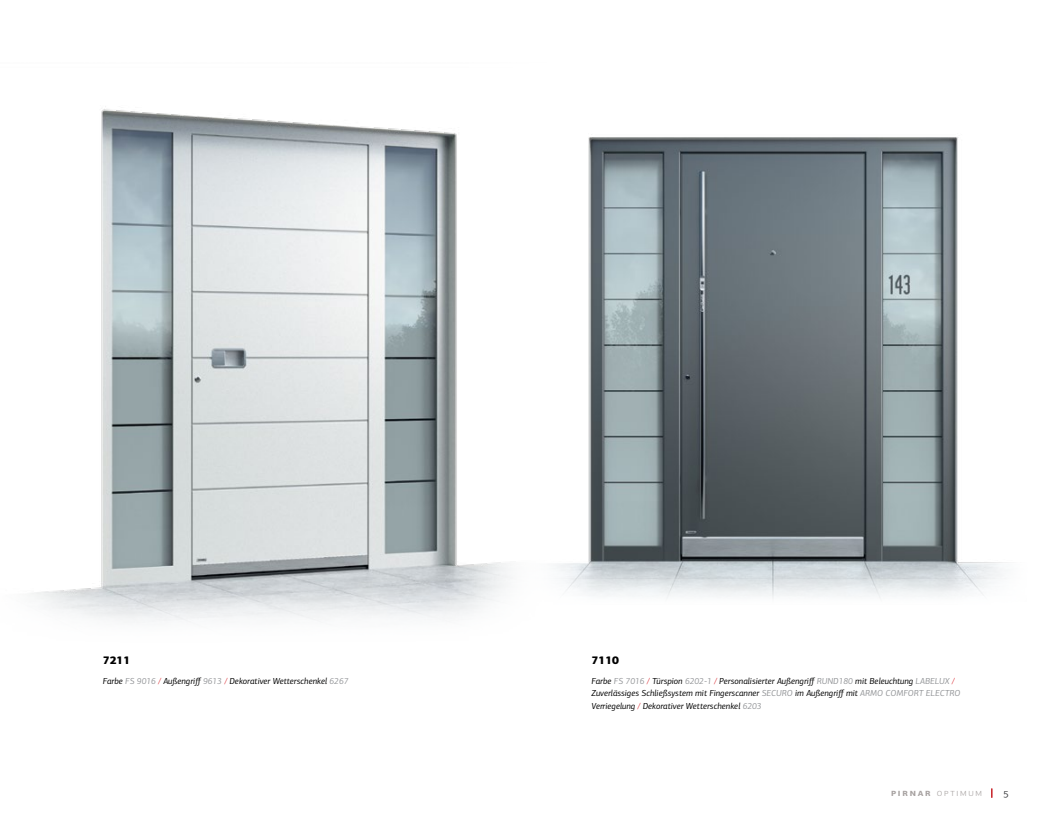
<style>
.page{position:relative;width:1053px;height:815px;background:#fff}
.page>*{position:absolute;margin:0;border:0;box-sizing:border-box;transform-origin:0 0}
.t1{font:900 11.25px "PF Agora Sans Pro";color:#000}
.t2{font:300 10px "PF Agora Sans Pro";letter-spacing:.175em;color:#a7a2a1}
.t3{font:300 10px "PF Agora Sans Pro";color:#58595b}
.t4{font:italic 8.75px/12.5px "PF Agora Sans Pro";color:#000}
.s1{color:#939598}
.s2{color:#d71920}
.s3{font-weight:700}
</style>
<div class="page">
<img style="left:31px;top:106px;width:480px;height:516px">
<img style="left:556px;top:137px;width:451px;height:461px">
<p class="t1" style="left:103px;top:653px;width:29px">7211</p>
<p class="t4" style="left:103px;top:674px;width:247px">Farbe <span class="s1">FS 9016</span> <span class="s2">/</span> Außengriff <span class="s1">9613</span> <span class="s2">/</span> Dekorativer Wetterschenkel <span class="s1">6267</span></p>
<p class="t1" style="left:591px;top:653px;width:29px">7110</p>
<p class="t4" style="left:591px;top:674px;width:370px">Farbe <span class="s1">FS 7016</span> <span class="s2">/</span> Türspion <span class="s1">6202-1</span> <span class="s2">/</span> Personalisierter Außengriff <span class="s1">RUND180</span> mit Beleuchtung <span class="s1">LABELUX</span> <span class="s2">/<br></span>Zuverlässiges Schließsystem mit Fingerscanner <span class="s1">SECURO</span> im Außengriff mit <span class="s1">ARMO COMFORT ELECTRO<br></span>Verriegelung <span class="s2">/</span> Dekorativer Wetterschenkel <span class="s1">6203</span></p>
<p class="t2" style="left:890px;top:787px;width:93px"><span class="s3">PIRNAR</span> OPTIMUM</p>
<p class="t3" style="left:1003px;top:787px;width:7px">5</p>
</div>
